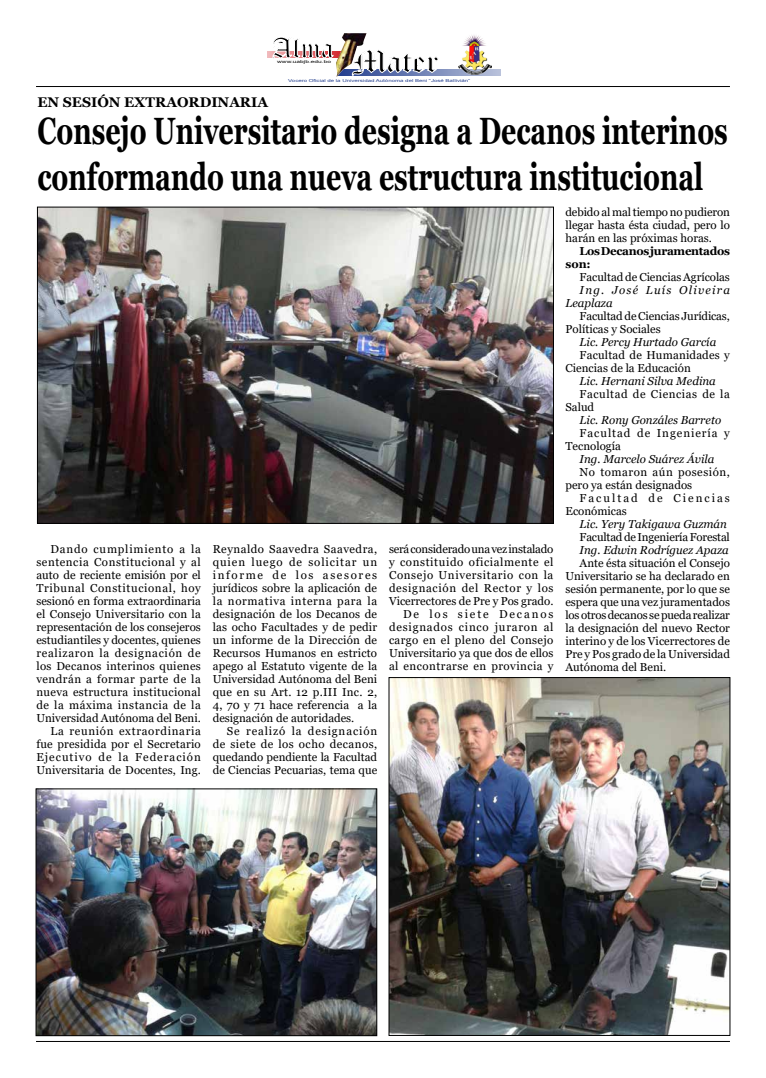
<style>
.page{position:relative;width:766px;height:1078px;background:#fff}
.page>*{position:absolute;margin:0;border:0;box-sizing:border-box;transform-origin:0 0}
.t1{font:700 38px/45.6px "Georgia";color:#000;scale:.7 1}
.t2{font:700 14px "Georgia";color:#000}
.t3{font:11.5px/13px "Georgia";letter-spacing:.01em;color:#000;text-align:justify}
.t4{font:11.5px/13px "Georgia";letter-spacing:.03em;color:#000;text-align:right}
.t5{font:11.5px/13px "Georgia";letter-spacing:.04em;color:#000;text-align:right}
.t6{font:italic 11.5px "Georgia";color:#000}
.t7{font:11.5px/13px "Georgia";letter-spacing:-.015em;color:#000}
.t8{font:11.5px/13px "Georgia";letter-spacing:.085em;color:#000}
.t9{font:italic 11.5px/13px "Georgia";letter-spacing:.105em;color:#000}
.t10{font:11.5px/13px "Georgia";letter-spacing:.175em;color:#000}
.t11{font:11.5px/13px "Georgia";letter-spacing:.045em;color:#000}
.t12{font:700 11.5px/13px "Georgia";letter-spacing:-.025em;color:#000}
.t13{font:4.1px "Arial";color:#25408f;scale:1.48 1}
.t14{font:4.1px "Arial";color:#000;scale:1.6 1}
</style>
<div class="page">
<hr style="left:36px;top:1040px;width:693px;height:1px;background:#000">
<svg style="left:268px;top:51px;width:68px;height:7px"></svg>
<svg style="left:439px;top:69px;width:61px;height:7px"></svg>
<svg style="left:272px;top:37px;width:61px;height:21px"></svg>
<svg style="left:366px;top:50px;width:73px;height:26px"></svg>
<img style="left:336px;top:33px;width:30px;height:44px">
<img style="left:459px;top:35px;width:33px;height:39px">
<hr style="left:36px;top:86px;width:693px;height:1px;background:#000">
<img style="left:39px;top:209px;width:512px;height:312px">
<div style="left:37px;top:207px;width:516px;height:316px;border:1px solid #000"></div>
<img style="left:38px;top:790px;width:337px;height:243px">
<div style="left:36px;top:788px;width:341px;height:247px;border:1px solid #000"></div>
<img style="left:390px;top:679px;width:338px;height:354px">
<div style="left:388px;top:677px;width:342px;height:358px;border:1px solid #000"></div>
<p class="t14" style="left:277px;top:59px;width:35px">www.uabjb.edu.bo</p>
<p class="t13" style="left:288px;top:77px;width:124px">Vocero Oficial de la Universidad Autónoma del Beni “José Ballivián”</p>
<p class="t2" style="left:37px;top:93px;width:232px">En sesión extraordinaria</p>
<h1 class="t1" style="left:37px;top:108px;width:987px">Consejo Universitario designa a Decanos interinos conformando una nueva estructura institucional</h1>
<p class="t4" style="left:36px;top:542px;width:166px">Dando cumplimiento a la sentencia Constitucional y al auto de reciente emisión por el<br>Tribunal Constitucional, hoy sesionó en forma extraordinaria el Consejo Universitario con la representación de los consejeros estudiantiles y docentes, quienes realizaron la designación de los Decanos interinos quienes vendrán a formar parte de la nueva estructura institucional de la máxima instancia de la<br>Universidad Autónoma del Beni.<br>La reunión extraordinaria fue presidida por el Secretario<br>Ejecutivo de la Federación<br>Universitaria de Docentes, Ing.</p>
<p class="t3" style="left:213px;top:542px;width:166px">Reynaldo Saavedra Saavedra, quien luego de solicitar un informe de los asesores jurídicos sobre la aplicación de la normativa interna para la designación de los Decanos de las ocho Facultades y de pedir un informe de la Dirección de Recursos Humanos en estricto apego al Estatuto vigente de la Universidad Autónoma del Beni que en su Art. 12 p.III Inc. 2, 4, 70 y 71 hace referencia a la designación de autoridades.</p>
<p class="t3" style="left:213px;top:724px;width:166px;text-indent:14px">Se realizó la designación de siete de los ocho decanos, quedando pendiente la Facultad de Ciencias Pecuarias, tema que</p>
<p class="t5" style="left:389px;top:542px;width:166px">será considerado una vez instalado y constituido oficialmente el<br>Consejo Universitario con la designación del Rector y los<br>Vicerrectores de Pre y Pos grado.<br>De los siete Decanos designados cinco juraron al cargo en el pleno del Consejo<br>Universitario ya que dos de ellos al encontrarse en provincia y</p>
<p class="t3" style="left:565px;top:205px;width:166px">debido al mal tiempo no pudieron llegar hasta ésta ciudad, pero lo harán en las próximas horas.</p>
<p class="t12" style="left:565px;top:244px;width:166px;text-indent:14px">Los Decanos juramentados son:</p>
<p class="t3" style="left:579px;top:270px;width:152px">Facultad de Ciencias Agrícolas</p>
<p class="t9" style="left:565px;top:283px;width:166px;text-indent:14px">Ing. José Luís Oliveira<br>Leaplaza</p>
<p class="t7" style="left:565px;top:309px;width:166px;text-indent:14px">Facultad de Ciencias Jurídicas,<br>Políticas y Sociales</p>
<p class="t6" style="left:579px;top:334px;width:138px">Lic. Percy Hurtado García</p>
<p class="t3" style="left:565px;top:348px;width:166px;text-indent:14px">Facultad de Humanidades y<br>Ciencias de la Educación</p>
<p class="t6" style="left:579px;top:373px;width:138px">Lic. Hernani Silva Medina</p>
<p class="t11" style="left:565px;top:387px;width:166px;text-indent:14px">Facultad de Ciencias de la<br>Salud</p>
<p class="t6" style="left:579px;top:412px;width:143px">Lic. Rony Gonzáles Barreto</p>
<p class="t8" style="left:565px;top:426px;width:166px;text-indent:14px">Facultad de Ingeniería y<br>Tecnología</p>
<p class="t6" style="left:579px;top:451px;width:136px">Ing. Marcelo Suárez Ávila</p>
<p class="t3" style="left:565px;top:465px;width:166px;text-indent:14px">No tomaron aún posesión, pero ya están designados</p>
<p class="t10" style="left:565px;top:491px;width:166px;text-indent:14px">Facultad de Ciencias<br>Económicas</p>
<p class="t6" style="left:579px;top:516px;width:149px">Lic. Yery Takigawa Guzmán</p>
<p class="t7" style="left:579px;top:530px;width:152px">Facultad de Ingeniería Forestal</p>
<p class="t6" style="left:579px;top:542px;width:151px">Ing. Edwin Rodríguez Apaza</p>
<p class="t3" style="left:565px;top:556px;width:166px;text-indent:14px">Ante ésta situación el Consejo Universitario se ha declarado en sesión permanente, por lo que se espera que una vez juramentados los otros decanos se pueda realizar la designación del nuevo Rector interino y de los Vicerrectores de Pre y Pos grado de la Universidad Autónoma del Beni.</p>
</div>
